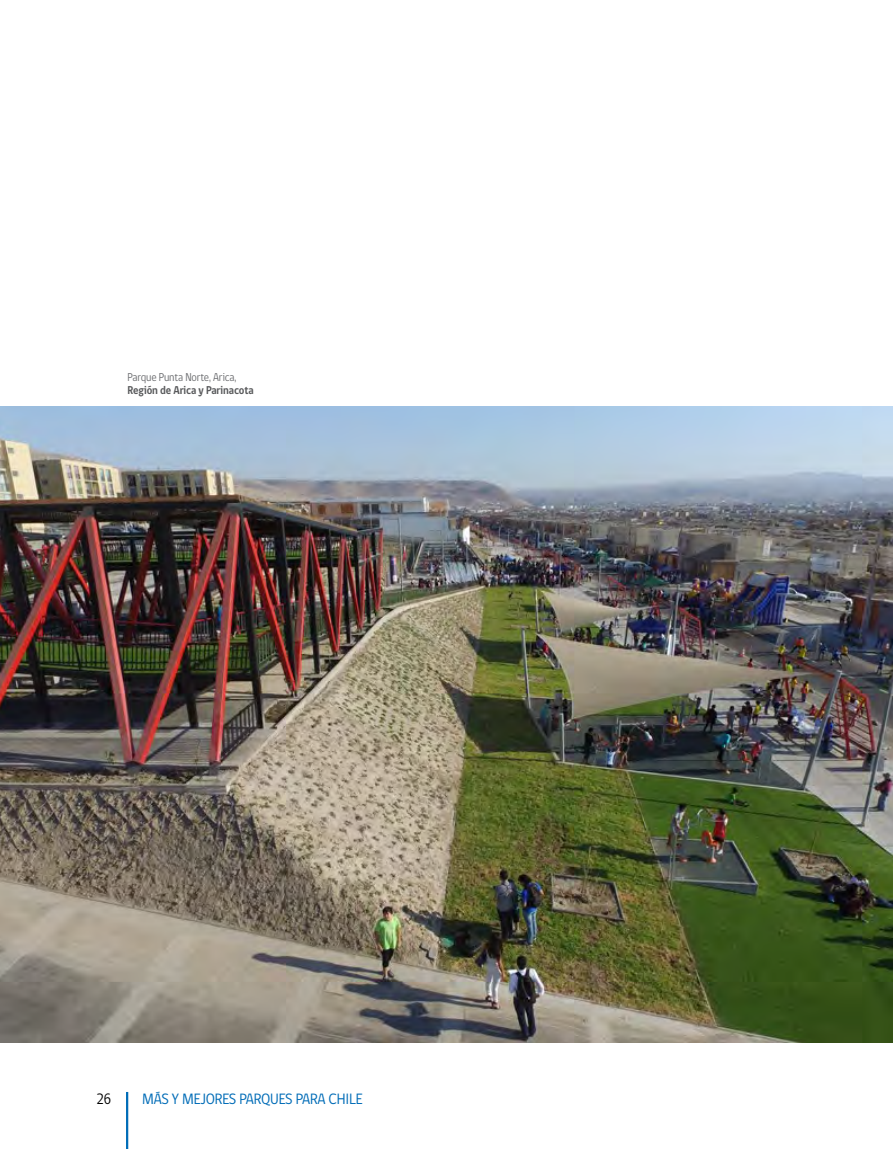
<style>
.page{position:relative;width:893px;height:1149px;background:#fff}
.page>*{position:absolute;margin:0;border:0;box-sizing:border-box;transform-origin:0 0}
.t1{font:15.45px "gob CL";letter-spacing:-.01em;color:#006cb7;scale:.95 1}
.t2{font:15.45px "gob CL";color:#000;scale:.9 1}
.t3{font:700 11.7px "gob CL";letter-spacing:-.01em;color:#58595b;scale:.9 1}
.t4{font:11.7px "gob CL";letter-spacing:-.01em;color:#6d6e71;scale:.9 1}
</style>
<div class="page">
<hr style="left:126px;top:1091px;width:2px;height:57px;background:#006cb7">
<img style="left:0;top:406px;width:893px;height:636px">
<p class="t4" style="left:128px;top:369px;width:123px">Parque Punta Norte, Arica,</p>
<p class="t3" style="left:128px;top:381px;width:142px">Región de Arica y Parinacota</p>
<p class="t2" style="left:97px;top:1088px;width:18px">26</p>
<p class="t1" style="left:142px;top:1088px;width:234px">MÁS Y MEJORES PARQUES PARA CHILE</p>
</div>
